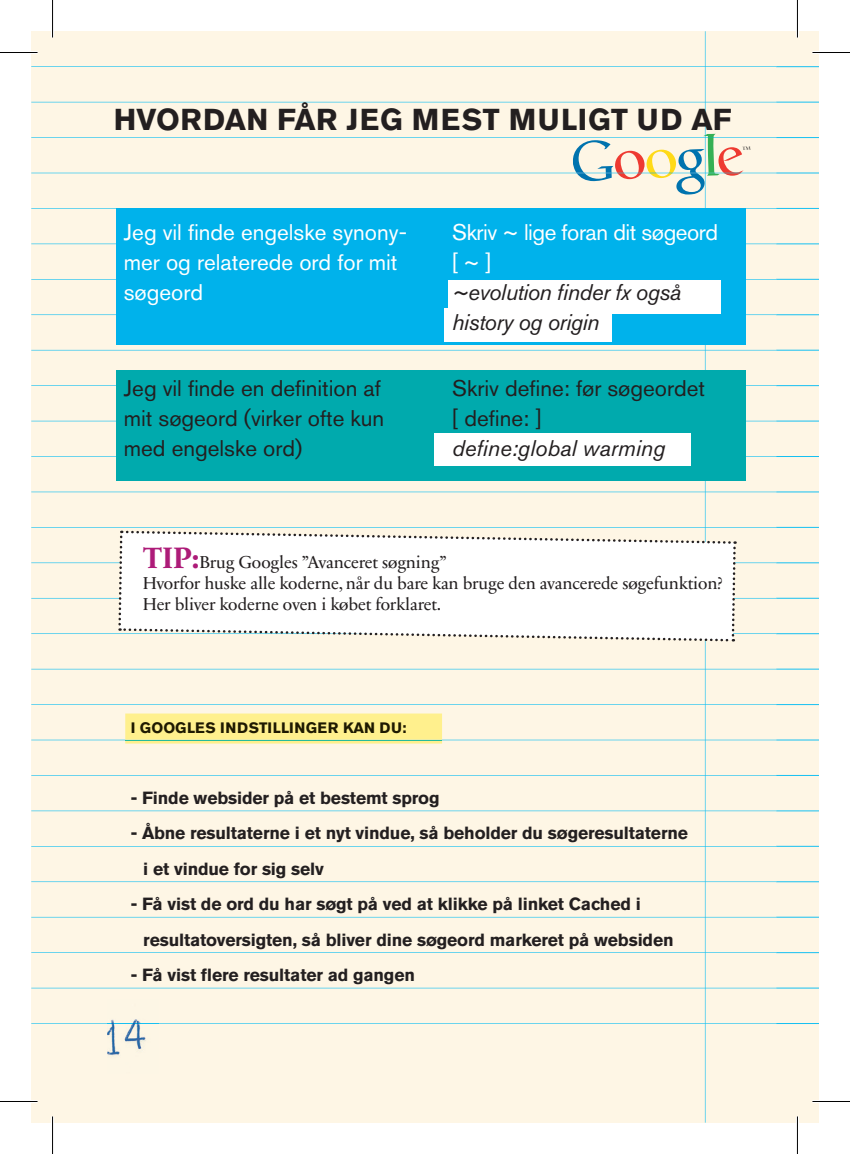
<style>
.page{position:relative;width:850px;height:1154px;background:#fff}
.page>*{position:absolute;margin:0;border:0;box-sizing:border-box;transform-origin:0 0}
.t1{font:700 30px "Akzidenz Grotesk Pro";letter-spacing:.01em;color:#231f20}
.t2{font:22.5px/30px "Akzidenz Grotesk Pro";color:#231f20}
.t3{font:22.5px/30px "Akzidenz Grotesk Pro";color:#fff}
.t4{font:italic 22.5px/30px "Akzidenz Grotesk Pro";letter-spacing:-.02em;color:#231f20}
.t5{font:22.5px/30px "Akzidenz Grotesk Pro";letter-spacing:-.02em;color:#fff}
.t6{font:italic 22.5px "Akzidenz Grotesk Pro";color:#231f20}
.t7{font:700 17.5px/35.5px "Akzidenz Grotesk Pro";letter-spacing:-.01em;color:#231f20}
.t8{font:17.5px/21px "Sabon Next LT Pro";letter-spacing:-.01em;color:#231f20}
.t9{font:700 15px "Akzidenz Grotesk Pro";letter-spacing:.02em;color:#1e1901}
.s1{font-weight:700;font-size:30px;color:#ad1b78}
</style>
<div class="page">
<div style="left:31px;top:31px;width:744px;height:1091px;background:#fef6e5"></div>
<div style="left:775px;top:31px;width:22px;height:1091px;background:#fef6e5"></div>
<div style="left:797px;top:31px;width:21px;height:1091px;background:#fef6e5"></div>
<hr style="left:849px;top:31px;width:1px;height:1091px;background:#15c0f2">
<svg style="left:775px;top:66px;width:43px;height:1px"></svg>
<svg style="left:775px;top:102px;width:43px;height:1px"></svg>
<svg style="left:775px;top:137px;width:43px;height:1px"></svg>
<svg style="left:775px;top:173px;width:43px;height:1px"></svg>
<svg style="left:775px;top:208px;width:43px;height:1px"></svg>
<svg style="left:775px;top:243px;width:43px;height:1px"></svg>
<svg style="left:775px;top:279px;width:43px;height:1px"></svg>
<svg style="left:775px;top:314px;width:43px;height:1px"></svg>
<svg style="left:775px;top:350px;width:43px;height:1px"></svg>
<svg style="left:775px;top:385px;width:43px;height:1px"></svg>
<svg style="left:775px;top:421px;width:43px;height:1px"></svg>
<svg style="left:775px;top:456px;width:43px;height:1px"></svg>
<svg style="left:775px;top:491px;width:43px;height:1px"></svg>
<svg style="left:775px;top:527px;width:43px;height:1px"></svg>
<svg style="left:775px;top:562px;width:43px;height:1px"></svg>
<svg style="left:775px;top:598px;width:43px;height:1px"></svg>
<svg style="left:775px;top:633px;width:43px;height:1px"></svg>
<svg style="left:775px;top:669px;width:43px;height:1px"></svg>
<svg style="left:775px;top:704px;width:43px;height:1px"></svg>
<svg style="left:775px;top:739px;width:43px;height:1px"></svg>
<svg style="left:775px;top:775px;width:43px;height:1px"></svg>
<svg style="left:775px;top:810px;width:43px;height:1px"></svg>
<svg style="left:775px;top:846px;width:43px;height:1px"></svg>
<svg style="left:775px;top:881px;width:43px;height:1px"></svg>
<svg style="left:775px;top:917px;width:43px;height:1px"></svg>
<svg style="left:775px;top:952px;width:43px;height:1px"></svg>
<svg style="left:775px;top:988px;width:43px;height:1px"></svg>
<svg style="left:775px;top:1023px;width:43px;height:1px"></svg>
<svg style="left:117px;top:529px;width:619px;height:114px"></svg>
<img style="left:107px;top:1000px;width:52px;height:73px">
<img style="left:107px;top:1023px;width:52px;height:1px">
<svg style="left:572px;top:134px;width:178px;height:61px;background:#dedece"></svg>
<div style="left:116px;top:208px;width:630px;height:136px;background:#00b2eb"></div>
<div style="left:116px;top:371px;width:630px;height:110px;background:#00aaad"></div>
<div style="left:448px;top:280px;width:272px;height:34px;background:#fff"></div>
<div style="left:444px;top:308px;width:167px;height:34px;background:#fff"></div>
<div style="left:434px;top:433px;width:256px;height:33px;background:#fff"></div>
<svg style="left:125px;top:713px;width:317px;height:30px;background:#fdef90"></svg>
<hr style="left:125px;top:740px;width:317px;height:1px;background:#27bb9d">
<div style="left:132px;top:722px;width:273px;height:11px;background:#fff08d"></div>
<hr style="left:0;top:51px;width:38px;height:3px;background:#fff">
<hr style="left:812px;top:51px;width:37px;height:3px;background:#fff">
<hr style="left:0;top:1100px;width:38px;height:3px;background:#fff">
<hr style="left:812px;top:1100px;width:37px;height:3px;background:#fff">
<hr style="left:51px;top:0;width:3px;height:38px;background:#fff">
<hr style="left:51px;top:1116px;width:3px;height:38px;background:#fff">
<hr style="left:795px;top:0;width:3px;height:38px;background:#fff">
<hr style="left:795px;top:1116px;width:3px;height:38px;background:#fff">
<hr style="left:0;top:52px;width:38px;height:1px;background:#000">
<hr style="left:812px;top:52px;width:37px;height:1px;background:#000">
<hr style="left:0;top:1101px;width:38px;height:1px;background:#000">
<hr style="left:812px;top:1101px;width:37px;height:1px;background:#000">
<hr style="left:52px;top:0;width:1px;height:38px;background:#000">
<hr style="left:52px;top:1116px;width:1px;height:38px;background:#000">
<hr style="left:796px;top:0;width:1px;height:38px;background:#000">
<hr style="left:796px;top:1116px;width:1px;height:38px;background:#000">
<h1 class="t1" style="left:114px;top:101px;width:619px">HVORDAN FÅR JEG MEST MULIGT UD AF</h1>
<p class="t3" style="left:124px;top:217px;width:284px">Jeg vil finde engelske synony&shy;mer og relaterede ord for mit søgeord</p>
<p class="t2" style="left:124px;top:373px;width:262px">Jeg vil finde en definition af mit søgeord (virker ofte kun med engelske ord)</p>
<p class="t5" style="left:452px;top:217px;width:267px">Skriv ~ lige foran dit søgeord [ ~ ]</p>
<p class="t4" style="left:452px;top:277px;width:230px">~evolution finder fx også history og origin</p>
<p class="t2" style="left:452px;top:373px;width:254px">Skriv define: før søgeordet [ define: ]</p>
<p class="t6" style="left:452px;top:433px;width:214px">define:global warming</p>
<p class="t8" style="left:143px;top:551px;width:581px"><span class="s1">TIP:</span>Brug Googles ”Avanceret søgning”<br>Hvorfor huske alle koderne, når du bare kan bruge den avancerede søgefunktion?<br>Her bliver koderne oven i købet forklaret.</p>
<p class="t9" style="left:131px;top:718px;width:277px">I GOOGLES INDSTILLINGER KAN DU:</p>
<p class="t7" style="left:131px;top:780px;width:310px">- Finde websider på et bestemt sprog</p>
<p class="t7" style="left:143px;top:815px;width:546px;text-indent:-12px">- Åbne resultaterne i et nyt vindue, så beholder du søgeresultaterne i et vindue for sig selv</p>
<p class="t7" style="left:143px;top:886px;width:531px;text-indent:-12px">- Få vist de ord du har søgt på ved at klikke på linket Cached i resultatoversigten, så bliver dine søgeord markeret på websiden</p>
<p class="t7" style="left:131px;top:957px;width:285px">- Få vist flere resultater ad gangen</p>
</div>
